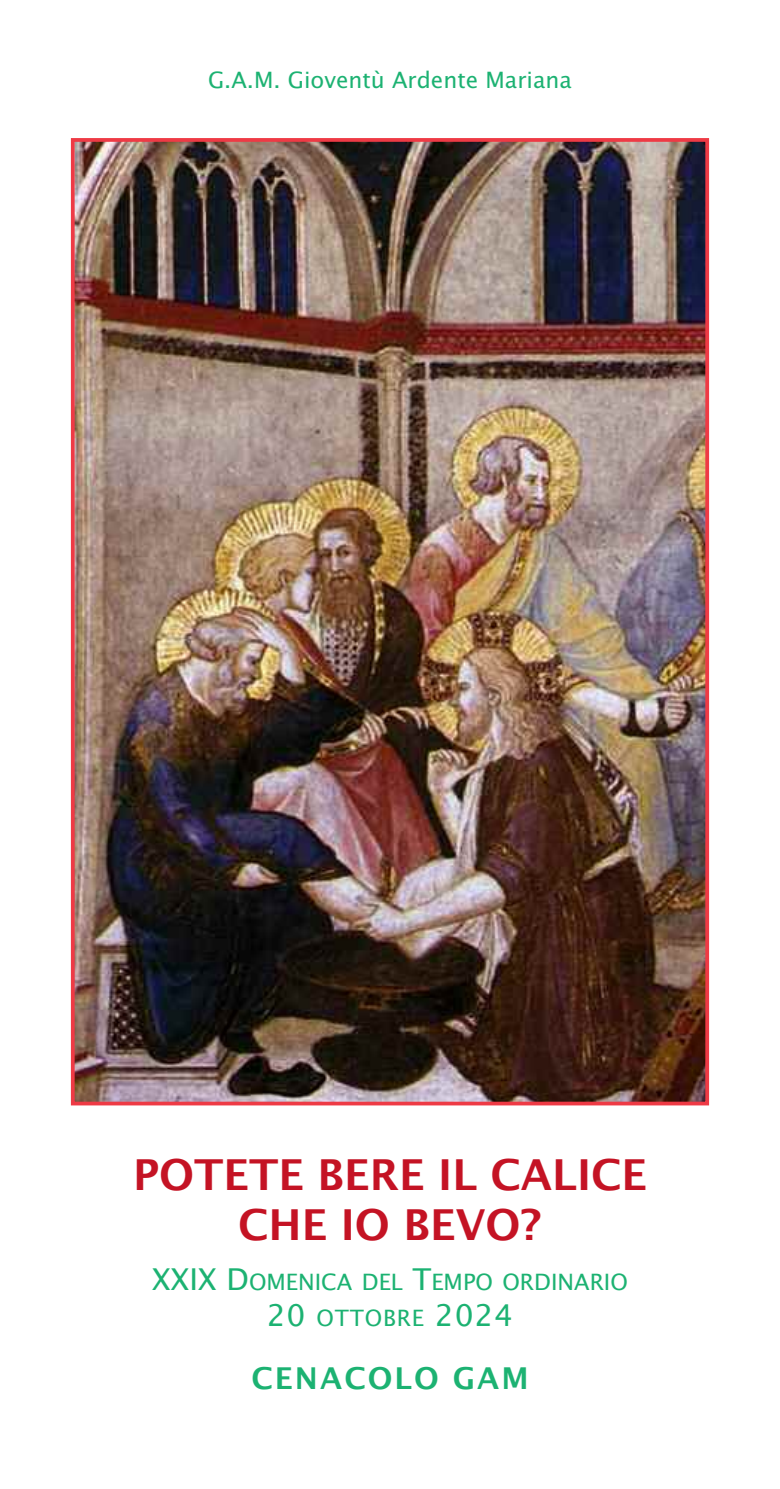
<style>
.page{position:relative;width:780px;height:1489px;background:#fff}
.page>*{position:absolute;margin:0;border:0;box-sizing:border-box;transform-origin:0 0}
.t1{font:600 42.5px/50px "Lucida Sans";color:#c41324;text-align:center}
.t2{font:600 30px "Lucida Sans";letter-spacing:.07em;color:#1cb272}
.t3{font:22.5px/36px "Lucida Sans";color:#1cb272;text-align:center}
.s1{font-size:30px}
</style>
<div class="page">
<img style="left:76px;top:143px;width:628px;height:957px">
<div style="left:71px;top:138px;width:638px;height:967px;border:4px solid #ee3a45"></div>
<p class="t3" style="left:208px;top:62px;width:365px">G.A.M. Gioventù Ardente Mariana</p>
<h1 class="t1" style="left:133px;top:1150px;width:515px">POTETE BERE IL CALICE<br>CHE IO BEVO?</h1>
<p class="t3" style="left:152px;top:1264px;width:477px"><span class="s1">XXIX D</span>OMENICA DEL <span class="s1">T</span>EMPO ORDINARIO<br><span class="s1">20</span> OTTOBRE <span class="s1">2024</span></p>
<h2 class="t2" style="left:251px;top:1361px;width:279px">CENACOLO GAM</h2>
</div>
